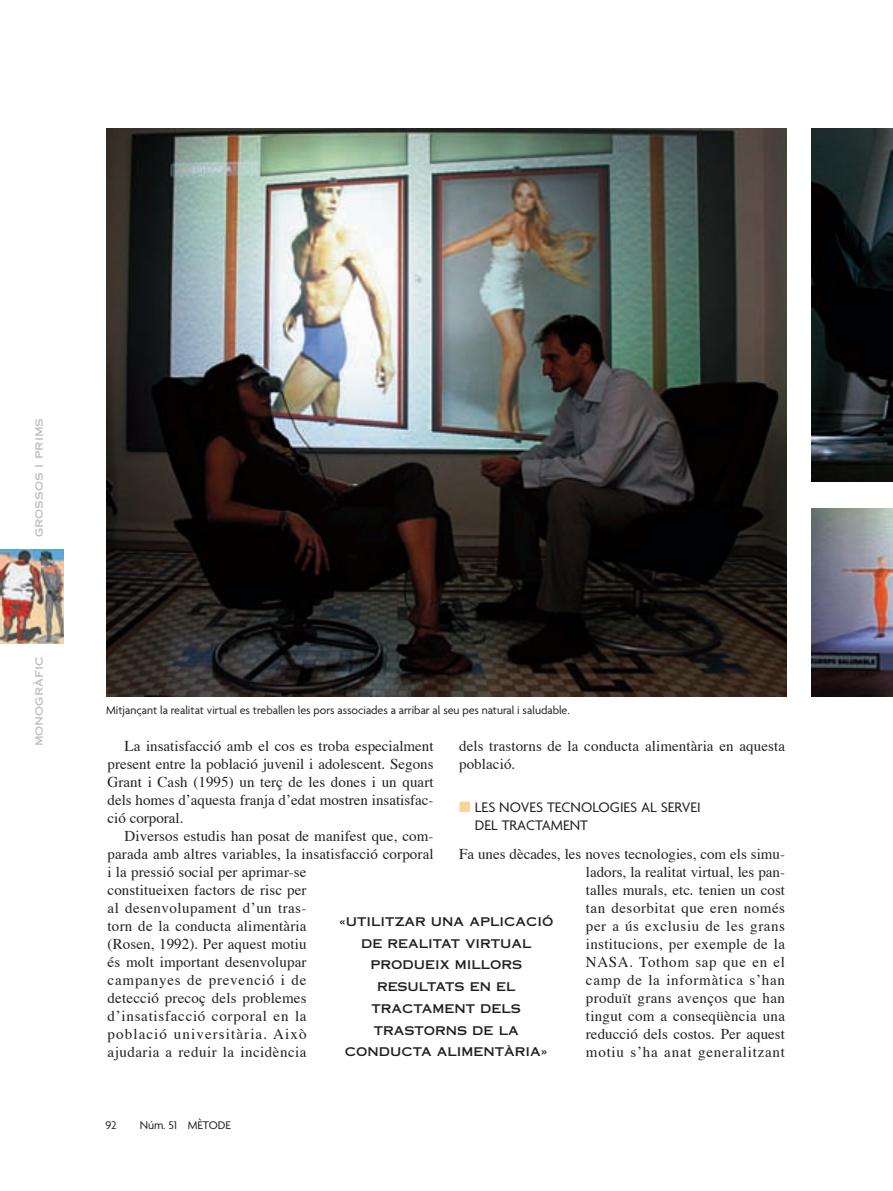
<style>
.page{position:relative;width:893px;height:1191px;background:#fff}
.page>*{position:absolute;margin:0;border:0;box-sizing:border-box;transform-origin:0 0}
.t1{font:15px/18px "Times";letter-spacing:.01em;color:#231f20;text-align:justify}
.t2{font:15px/18px "Agenda";color:#231f20}
.t3{font:12px/21.8px "Copperplate Thirty One AB";color:#231f20;text-align:center}
.t4{font:12px "Agenda";color:#231f20}
.t5{font:12px "Copperplate Thirty One AB";color:#bdbec1}
.s1{color:#fdd29d}
</style>
<div class="page">
<img style="left:0;top:549px;width:64px;height:94px">
<img style="left:106px;top:128px;width:680px;height:568px">
<img style="left:812px;top:508px;width:81px;height:189px">
<img style="left:812px;top:128px;width:81px;height:354px">
<p class="t5" style="left:32px;top:537px;width:121px;rotate:-90deg">grossos i prims</p>
<p class="t5" style="left:32px;top:746px;width:91px;rotate:-90deg">monogràfic</p>
<p class="t4" style="left:106px;top:705px;width:465px">Mitjançant la realitat virtual es treballen les pors associades a arribar al seu pes natural i saludable.</p>
<p class="t1" style="left:108px;top:738px;width:327px;text-indent:17px">La insatisfacció amb el cos es troba especialment present entre la població juvenil i adolescent. Segons Grant i Cash (1995) un terç de les dones i un quart dels homes d’aquesta franja d’edat mostren insatisfac&shy;ció corporal.</p>
<p class="t1" style="left:108px;top:828px;width:327px;text-align:left;text-indent:17px">Diversos estudis han posat de manifest que, com&shy;parada amb altres variables, la insatisfacció corporal i la pressió social per aprimar-se<br>constitueixen factors de risc per<br>al desenvolupament d’un tras-<br>torn de la conducta alimentària<br>(Rosen, 1992). Per aquest motiu<br>és molt important desenvolupar<br>campanyes de prevenció i de<br>detecció precoç dels problemes<br>d’insatisfacció corporal en la<br>població universitària. Això<br>ajudaria a reduir la incidència</p>
<p class="t1" style="left:459px;top:738px;width:327px">dels trastorns de la conducta alimentària en aquesta població.</p>
<p class="t2" style="left:475px;top:799px;width:227px;text-indent:-16px"><span class="s1">■</span> LES NOVES TECNOLOGIES AL SERVEI<br>DEL TRACTAMENT</p>
<p class="t1" style="left:586px;top:846px;width:201px;text-indent:-127px">Fa unes dècades, les noves tecnologies, com els simu&shy;ladors, la realitat virtual, les pan&shy;talles murals, etc. tenien un cost tan desorbitat que eren només per a ús exclusiu de les grans institucions, per exemple de la NASA. Tothom sap que en el camp de la informàtica s’han produït grans avenços que han tingut com a conseqüència una reducció dels costos. Per aquest motiu s’ha anat generalitzant</p>
<p class="t3" style="left:339px;top:911px;width:216px">«UTILITZAR UNA APLICACIÓ<br>DE REALITAT VIRTUAL<br>PRODUEIX MILLORS<br>RESULTATS EN EL<br>TRACTAMENT DELS<br>TRASTORNS DE LA<br>CONDUCTA ALIMENTÀRIA»</p>
<p class="t4" style="left:105px;top:1120px;width:13px">92</p>
<p class="t4" style="left:140px;top:1120px;width:93px">Núm. 51 MÈTODE</p>
</div>
